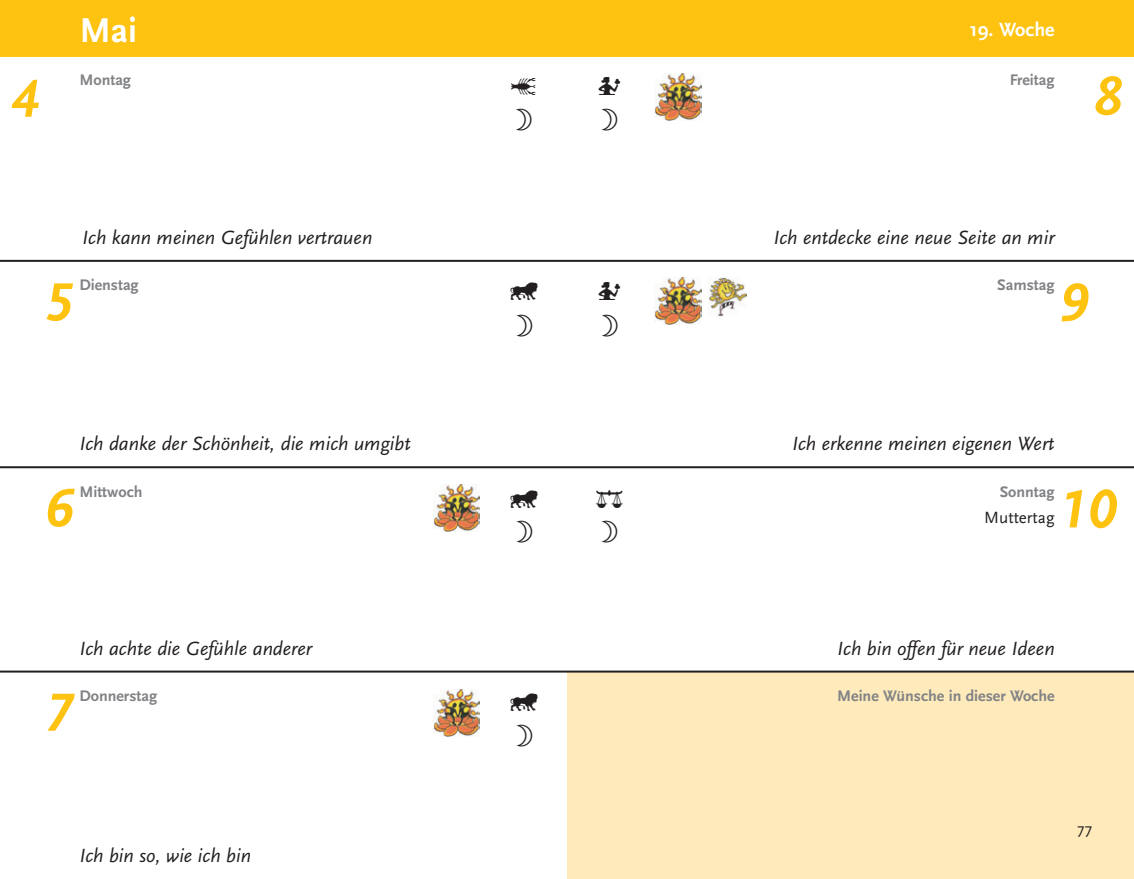
<style>
.page{position:relative;width:1134px;height:879px;background:#fff}
.page>*{position:absolute;margin:0;border:0;box-sizing:border-box;transform-origin:0 0}
.t1{font:italic 700 56px "Scala Sans Figures";color:#fec210}
.t2{font:700 36px "Scala Sans";color:#fff}
.t3{font:28px "L Astrology Pi One";color:#231f20}
.t4{font:italic 20px "Scala Sans";color:#231f20}
.t5{font:700 20px "Scala Sans";color:#fff}
.t6{font:17px "Scala Sans";color:#231f20}
.t7{font:700 16px "Scala Sans";color:#808285}
.t8{font:16px "Scala Sans";color:#231f20}
</style>
<div class="page">
<div style="left:0;top:0;width:1134px;height:57px;background:#fec210"></div>
<div style="left:567px;top:671px;width:567px;height:208px;background:#feeaba"></div>
<hr style="left:0;top:260px;width:1134px;height:2px;background:#231f20">
<hr style="left:0;top:466px;width:1134px;height:2px;background:#231f20">
<hr style="left:0;top:670px;width:1134px;height:2px;background:#231f20">
<img style="left:433px;top:484px;width:47px;height:47px">
<img style="left:433px;top:690px;width:47px;height:46px">
<img style="left:654px;top:278px;width:47px;height:47px">
<img style="left:654px;top:74px;width:47px;height:46px">
<img style="left:708px;top:278px;width:39px;height:39px">
<h1 class="t1" style="left:11px;top:76px;width:29px">4</h1>
<h2 class="t2" style="left:79px;top:10px;width:59px">Mai</h2>
<p class="t5" style="left:970px;top:18px;width:86px">19. Woche</p>
<p class="t7" style="left:79px;top:72px;width:53px">Montag</p>
<p class="t7" style="left:1010px;top:72px;width:46px">Freitag</p>
<h3 class="t3" style="left:595px;top:73px;width:29px">R</h3>
<h3 class="t3" style="left:510px;top:73px;width:29px">P</h3>
<p class="t4" style="left:82px;top:226px;width:292px">Ich kann meinen Gefühlen vertrauen</p>
<h3 class="t3" style="left:512px;top:107px;width:25px">5</h3>
<h3 class="t3" style="left:598px;top:107px;width:25px">5</h3>
<p class="t4" style="left:773px;top:226px;width:283px">Ich entdecke eine neue Seite an mir</p>
<h1 class="t1" style="left:1095px;top:73px;width:29px">8</h1>
<p class="t7" style="left:79px;top:276px;width:61px">Dienstag</p>
<h1 class="t1" style="left:46px;top:279px;width:29px">5</h1>
<h3 class="t3" style="left:510px;top:278px;width:29px">Q</h3>
<h3 class="t3" style="left:513px;top:313px;width:25px">5</h3>
<h3 class="t3" style="left:595px;top:278px;width:29px">R</h3>
<h3 class="t3" style="left:598px;top:312px;width:25px">5</h3>
<p class="t7" style="left:997px;top:276px;width:59px">Samstag</p>
<h1 class="t1" style="left:1060px;top:280px;width:29px">9</h1>
<p class="t4" style="left:79px;top:433px;width:333px">Ich danke der Schönheit, die mich umgibt</p>
<p class="t4" style="left:792px;top:433px;width:264px">Ich erkenne meinen eigenen Wert</p>
<p class="t7" style="left:79px;top:483px;width:65px">Mittwoch</p>
<h1 class="t1" style="left:45px;top:485px;width:29px">6</h1>
<h3 class="t3" style="left:510px;top:485px;width:29px">Q</h3>
<h3 class="t3" style="left:513px;top:519px;width:25px">5</h3>
<h3 class="t3" style="left:595px;top:485px;width:29px">S</h3>
<h3 class="t3" style="left:598px;top:519px;width:25px">5</h3>
<p class="t7" style="left:1000px;top:483px;width:56px">Sonntag</p>
<p class="t6" style="left:984px;top:508px;width:72px">Muttertag</p>
<h1 class="t1" style="left:1060px;top:486px;width:57px">10</h1>
<p class="t4" style="left:79px;top:638px;width:234px">Ich achte die Gefühle anderer</p>
<p class="t4" style="left:837px;top:638px;width:219px">Ich bin offen für neue Ideen</p>
<p class="t7" style="left:79px;top:687px;width:79px">Donnerstag</p>
<h1 class="t1" style="left:45px;top:689px;width:29px">7</h1>
<h3 class="t3" style="left:510px;top:689px;width:29px">Q</h3>
<h3 class="t3" style="left:513px;top:723px;width:25px">5</h3>
<p class="t7" style="left:837px;top:687px;width:219px">Meine Wünsche in dieser Woche</p>
<p class="t8" style="left:1077px;top:820px;width:16px">77</p>
<p class="t4" style="left:79px;top:844px;width:173px">Ich bin so, wie ich bin</p>
</div>
